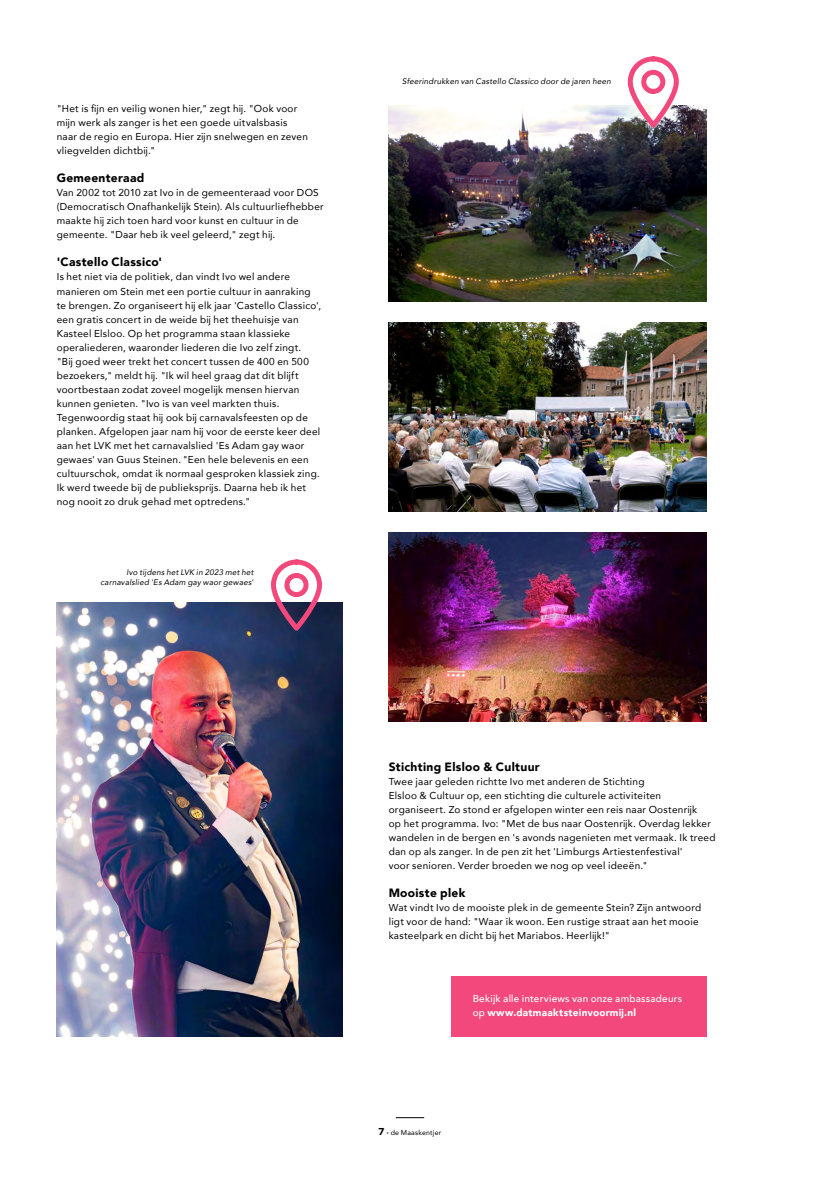
<style>
.page{position:relative;width:820px;height:1177px;background:#fff}
.page>*{position:absolute;margin:0;border:0;box-sizing:border-box;transform-origin:0 0}
.t1{font:900 12px "Avenir";letter-spacing:.025em;color:#000}
.t2{font:10px/14px "Avenir";letter-spacing:.025em;color:#000}
.t3{font:500 10px/14px "Avenir";letter-spacing:.02em;color:#fff}
.t4{font:italic 8px/10px "Avenir";letter-spacing:.025em;color:#000;text-align:right}
.t5{font:7px "Avenir";letter-spacing:.03em;color:#000}
.s1{font-weight:900}
.s2{font-weight:900;font-size:10px}
</style>
<div class="page">
<svg style="left:395px;top:1117px;width:29px;height:1px"></svg>
<img style="left:388px;top:105px;width:318px;height:196px">
<img style="left:388px;top:322px;width:318px;height:189px">
<img style="left:388px;top:532px;width:318px;height:189px">
<img style="left:57px;top:602px;width:285px;height:434px">
<div style="left:450px;top:976px;width:256px;height:60px;background:#f2487b"></div>
<svg style="left:627px;top:56px;width:51px;height:72px"></svg>
<svg style="left:270px;top:559px;width:52px;height:72px"></svg>
<p class="t2" style="left:57px;top:102px;width:252px">"Het is fijn en veilig wonen hier," zegt hij. "Ook voor mijn werk als zanger is het een goede uitvalsbasis naar de regio en Europa. Hier zijn snelwegen en zeven vliegvelden dichtbij."</p>
<p class="t1" style="left:57px;top:168px;width:89px">Gemeenteraad</p>
<p class="t2" style="left:57px;top:186px;width:268px">Van 2002 tot 2010 zat Ivo in de gemeenteraad voor DOS (Democratisch Onafhankelijk Stein). Als cultuurliefhebber maakte hij zich toen hard voor kunst en cultuur in de gemeente. "Daar heb ik veel geleerd," zegt hij.</p>
<p class="t1" style="left:57px;top:252px;width:107px">'Castello Classico'</p>
<p class="t2" style="left:57px;top:270px;width:266px">Is het niet via de politiek, dan vindt Ivo wel andere manieren om Stein met een portie cultuur in aanraking te brengen. Zo organiseert hij elk jaar 'Castello Classico', een gratis concert in de weide bij het theehuisje van Kasteel Elsloo. Op het programma staan klassieke operaliederen, waaronder liederen die Ivo zelf zingt.<br>"Bij goed weer trekt het concert tussen de 400 en 500 bezoekers," meldt hij. "Ik wil heel graag dat dit blijft voortbestaan zodat zoveel mogelijk mensen hiervan kunnen genieten. "Ivo is van veel markten thuis.<br>Tegenwoordig staat hij ook bij carnavalsfeesten op de planken. Afgelopen jaar nam hij voor de eerste keer deel aan het LVK met het carnavalslied 'Es Adam gay waor gewaes' van Guus Steinen. "Een hele belevenis en een cultuurschok, omdat ik normaal gesproken klassiek zing.<br>Ik werd tweede bij de publieksprijs. Daarna heb ik het nog nooit zo druk gehad met optredens."</p>
<p class="t4" style="left:100px;top:567px;width:154px">Ivo tijdens het LVK in 2023 met het carnavalslied 'Es Adam gay waor gewaes'</p>
<p class="t4" style="left:402px;top:77px;width:210px">Sfeerindrukken van Castello Classico door de jaren heen</p>
<p class="t1" style="left:388px;top:756px;width:153px">Stichting Elsloo &amp; Cultuur</p>
<p class="t2" style="left:388px;top:774px;width:328px">Twee jaar geleden richtte Ivo met anderen de Stichting<br>Elsloo &amp; Cultuur op, een stichting die culturele activiteiten organiseert. Zo stond er afgelopen winter een reis naar Oostenrijk<br>op het programma. Ivo: "Met de bus naar Oostenrijk. Overdag lekker wandelen in de bergen en 's avonds nagenieten met vermaak. Ik treed dan op als zanger. In de pen zit het 'Limburgs Artiestenfestival'<br>voor senioren. Verder broeden we nog op veel ideeën."</p>
<p class="t1" style="left:388px;top:882px;width:78px">Mooiste plek</p>
<p class="t2" style="left:388px;top:900px;width:314px">Wat vindt Ivo de mooiste plek in de gemeente Stein? Zijn antwoord ligt voor de hand: "Waar ik woon. Een rustige straat aan het mooie kasteelpark en dicht bij het Mariabos. Heerlijk!"</p>
<p class="t3" style="left:472px;top:990px;width:211px">Bekijk alle interviews van onze ambassadeurs op <span class="s1">www.datmaaktsteinvoormij.nl</span></p>
<p class="t5" style="left:378px;top:1126px;width:64px"><span class="s2">7</span> <span class="s1">·</span> de Maaskentjer</p>
</div>
